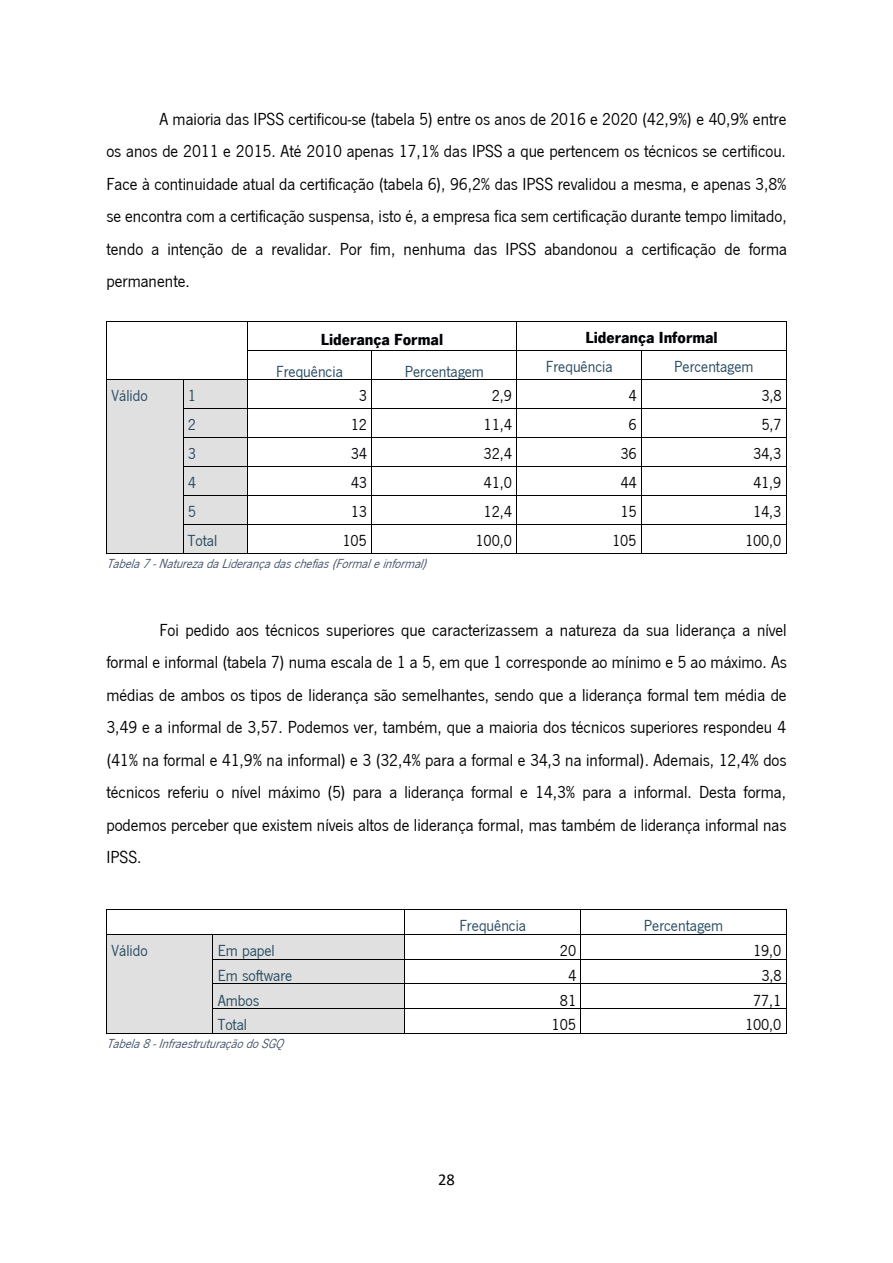
<style>
.page{position:relative;width:893px;height:1263px;background:#fff}
.page>*{position:absolute;margin:0;border:0;box-sizing:border-box;transform-origin:0 0}
.t1{font:18px/32.4px "News Got T";color:#000;text-align:justify}
.t2{font:16.5px "News Got T";color:#264a60}
.t3{font:16.5px "News Got T";letter-spacing:-.005em;color:#010205}
.t4{font:700 16.5px "News Got T";color:#010205}
.t5{font:16.5px "Calibri";color:#000}
.t6{font:italic 13.5px "News Got T";color:#44546a}
</style>
<div class="page">
<hr style="left:107px;top:322px;width:140px;height:1px;background:#000">
<hr style="left:248px;top:322px;width:269px;height:1px;background:#000">
<hr style="left:517px;top:322px;width:269px;height:1px;background:#000">
<hr style="left:248px;top:350px;width:123px;height:1px;background:#000">
<hr style="left:372px;top:350px;width:145px;height:1px;background:#000">
<hr style="left:517px;top:350px;width:124px;height:1px;background:#000">
<hr style="left:642px;top:350px;width:144px;height:1px;background:#000">
<div style="left:107px;top:380px;width:76px;height:173px;background:#e0e0e0"></div>
<div style="left:183px;top:380px;width:64px;height:28px;background:#e0e0e0"></div>
<hr style="left:107px;top:379px;width:76px;height:1px;background:#000">
<hr style="left:183px;top:379px;width:64px;height:1px;background:#000">
<hr style="left:248px;top:379px;width:123px;height:1px;background:#000">
<hr style="left:372px;top:379px;width:145px;height:1px;background:#000">
<hr style="left:517px;top:379px;width:124px;height:1px;background:#000">
<hr style="left:642px;top:379px;width:144px;height:1px;background:#000">
<div style="left:183px;top:409px;width:64px;height:28px;background:#e0e0e0"></div>
<hr style="left:183px;top:408px;width:64px;height:1px;background:#000">
<hr style="left:248px;top:408px;width:123px;height:1px;background:#000">
<hr style="left:372px;top:408px;width:145px;height:1px;background:#000">
<hr style="left:517px;top:408px;width:124px;height:1px;background:#000">
<hr style="left:642px;top:408px;width:144px;height:1px;background:#000">
<div style="left:183px;top:438px;width:64px;height:28px;background:#e0e0e0"></div>
<hr style="left:183px;top:437px;width:64px;height:1px;background:#000">
<hr style="left:248px;top:437px;width:123px;height:1px;background:#000">
<hr style="left:372px;top:437px;width:145px;height:1px;background:#000">
<hr style="left:517px;top:437px;width:124px;height:1px;background:#000">
<hr style="left:642px;top:437px;width:144px;height:1px;background:#000">
<div style="left:183px;top:467px;width:64px;height:28px;background:#e0e0e0"></div>
<hr style="left:183px;top:466px;width:64px;height:1px;background:#000">
<hr style="left:248px;top:466px;width:123px;height:1px;background:#000">
<hr style="left:372px;top:466px;width:145px;height:1px;background:#000">
<hr style="left:517px;top:466px;width:124px;height:1px;background:#000">
<hr style="left:642px;top:466px;width:144px;height:1px;background:#000">
<div style="left:183px;top:496px;width:64px;height:28px;background:#e0e0e0"></div>
<hr style="left:183px;top:495px;width:64px;height:1px;background:#000">
<hr style="left:248px;top:495px;width:123px;height:1px;background:#000">
<hr style="left:372px;top:495px;width:145px;height:1px;background:#000">
<hr style="left:517px;top:495px;width:124px;height:1px;background:#000">
<hr style="left:642px;top:495px;width:144px;height:1px;background:#000">
<div style="left:183px;top:525px;width:64px;height:28px;background:#e0e0e0"></div>
<hr style="left:183px;top:524px;width:64px;height:1px;background:#000">
<hr style="left:248px;top:524px;width:123px;height:1px;background:#000">
<hr style="left:372px;top:524px;width:145px;height:1px;background:#000">
<hr style="left:517px;top:524px;width:124px;height:1px;background:#000">
<hr style="left:642px;top:524px;width:144px;height:1px;background:#000">
<svg style="left:106px;top:322px;width:1px;height:232px"></svg>
<hr style="left:107px;top:553px;width:76px;height:1px;background:#000">
<svg style="left:183px;top:380px;width:1px;height:173px"></svg>
<hr style="left:183px;top:553px;width:64px;height:1px;background:#000">
<svg style="left:247px;top:322px;width:1px;height:232px"></svg>
<hr style="left:248px;top:553px;width:123px;height:1px;background:#000">
<svg style="left:371px;top:350px;width:1px;height:204px"></svg>
<hr style="left:372px;top:553px;width:145px;height:1px;background:#000">
<hr style="left:517px;top:553px;width:124px;height:1px;background:#000">
<svg style="left:641px;top:350px;width:1px;height:204px"></svg>
<hr style="left:642px;top:553px;width:144px;height:1px;background:#000">
<svg style="left:786px;top:322px;width:1px;height:232px"></svg>
<hr style="left:107px;top:909px;width:297px;height:1px;background:#000">
<hr style="left:405px;top:909px;width:176px;height:1px;background:#000">
<hr style="left:581px;top:909px;width:205px;height:1px;background:#000">
<div style="left:107px;top:935px;width:105px;height:98px;background:#e0e0e0"></div>
<div style="left:213px;top:935px;width:191px;height:24px;background:#e0e0e0"></div>
<hr style="left:107px;top:934px;width:106px;height:1px;background:#000">
<hr style="left:213px;top:934px;width:191px;height:1px;background:#000">
<hr style="left:405px;top:934px;width:176px;height:1px;background:#000">
<hr style="left:581px;top:934px;width:205px;height:1px;background:#000">
<div style="left:213px;top:960px;width:191px;height:23px;background:#e0e0e0"></div>
<hr style="left:213px;top:959px;width:191px;height:1px;background:#000">
<hr style="left:405px;top:959px;width:176px;height:1px;background:#000">
<hr style="left:581px;top:959px;width:205px;height:1px;background:#000">
<div style="left:213px;top:984px;width:191px;height:24px;background:#e0e0e0"></div>
<hr style="left:213px;top:983px;width:191px;height:1px;background:#000">
<hr style="left:405px;top:983px;width:176px;height:1px;background:#000">
<hr style="left:581px;top:983px;width:205px;height:1px;background:#000">
<div style="left:213px;top:1009px;width:191px;height:24px;background:#e0e0e0"></div>
<hr style="left:213px;top:1008px;width:191px;height:1px;background:#000">
<hr style="left:405px;top:1008px;width:176px;height:1px;background:#000">
<hr style="left:581px;top:1008px;width:205px;height:1px;background:#000">
<svg style="left:106px;top:909px;width:1px;height:125px"></svg>
<hr style="left:107px;top:1033px;width:106px;height:1px;background:#000">
<hr style="left:213px;top:1033px;width:191px;height:1px;background:#000">
<svg style="left:404px;top:909px;width:1px;height:125px"></svg>
<hr style="left:405px;top:1033px;width:176px;height:1px;background:#000">
<hr style="left:581px;top:1033px;width:205px;height:1px;background:#000">
<svg style="left:786px;top:909px;width:1px;height:125px"></svg>
<p class="t1" style="left:106px;top:101px;width:682px;text-indent:53px">A maioria das IPSS certificou-se (tabela 5) entre os anos de 2016 e 2020 (42,9%) e 40,9% entre os anos de 2011 e 2015. Até 2010 apenas 17,1% das IPSS a que pertencem os técnicos se certificou.<br>Face à continuidade atual da certificação (tabela 6), 96,2% das IPSS revalidou a mesma, e apenas 3,8% se encontra com a certificação suspensa, isto é, a empresa fica sem certificação durante tempo limitado, tendo a intenção de a revalidar. Por fim, nenhuma das IPSS abandonou a certificação de forma permanente.</p>
<p class="t4" style="left:321px;top:329px;width:124px">Liderança Formal</p>
<p class="t4" style="left:585px;top:326px;width:134px">Liderança Informal</p>
<p class="t2" style="left:276px;top:360px;width:68px">Frequência</p>
<p class="t2" style="left:405px;top:360px;width:81px">Percentagem</p>
<p class="t2" style="left:546px;top:356px;width:68px">Frequência</p>
<p class="t2" style="left:674px;top:356px;width:81px">Percentagem</p>
<p class="t2" style="left:112px;top:385px;width:38px">Válido</p>
<p class="t2" style="left:188px;top:385px;width:10px">1</p>
<p class="t3" style="left:359px;top:385px;width:10px">3</p>
<p class="t3" style="left:492px;top:385px;width:22px">2,9</p>
<p class="t3" style="left:628px;top:385px;width:10px">4</p>
<p class="t3" style="left:761px;top:385px;width:22px">3,8</p>
<p class="t2" style="left:188px;top:414px;width:10px">2</p>
<p class="t3" style="left:351px;top:414px;width:18px">12</p>
<p class="t3" style="left:484px;top:414px;width:30px">11,4</p>
<p class="t3" style="left:628px;top:414px;width:10px">6</p>
<p class="t3" style="left:761px;top:414px;width:22px">5,7</p>
<p class="t2" style="left:188px;top:443px;width:10px">3</p>
<p class="t3" style="left:351px;top:443px;width:18px">34</p>
<p class="t3" style="left:484px;top:443px;width:30px">32,4</p>
<p class="t3" style="left:620px;top:443px;width:18px">36</p>
<p class="t3" style="left:753px;top:443px;width:30px">34,3</p>
<p class="t2" style="left:188px;top:472px;width:10px">4</p>
<p class="t3" style="left:351px;top:472px;width:18px">43</p>
<p class="t3" style="left:484px;top:472px;width:30px">41,0</p>
<p class="t3" style="left:620px;top:472px;width:18px">44</p>
<p class="t3" style="left:753px;top:472px;width:30px">41,9</p>
<p class="t2" style="left:188px;top:501px;width:10px">5</p>
<p class="t3" style="left:351px;top:501px;width:18px">13</p>
<p class="t3" style="left:484px;top:501px;width:30px">12,4</p>
<p class="t3" style="left:620px;top:501px;width:18px">15</p>
<p class="t3" style="left:753px;top:501px;width:30px">14,3</p>
<p class="t2" style="left:188px;top:530px;width:31px">Total</p>
<p class="t3" style="left:342px;top:530px;width:26px">105</p>
<p class="t3" style="left:475px;top:530px;width:38px">100,0</p>
<p class="t3" style="left:612px;top:530px;width:26px">105</p>
<p class="t3" style="left:745px;top:530px;width:38px">100,0</p>
<p class="t6" style="left:106px;top:554px;width:326px">Tabela7 - NaturezadaLiderança daschefias (Formal einformal)</p>
<p class="t1" style="left:106px;top:612px;width:682px;text-indent:53px">Foi pedido aos técnicos superiores que caracterizassem a natureza da sua liderança a nível formal e informal (tabela 7) numa escala de 1 a 5, em que 1 corresponde ao mínimo e 5 ao máximo. As médias de ambos os tipos de liderança são semelhantes, sendo que a liderança formal tem média de 3,49 e a informal de 3,57. Podemos ver, também, que a maioria dos técnicos superiores respondeu 4 (41% na formal e 41,9% na informal) e 3 (32,4% para a formal e 34,3 na informal). Ademais, 12,4% dos técnicos referiu o nível máximo (5) para a liderança formal e 14,3% para a informal. Desta forma, podemos perceber que existem níveis altos de liderança formal, mas também de liderança informal nas IPSS.</p>
<p class="t2" style="left:459px;top:915px;width:68px">Frequência</p>
<p class="t2" style="left:644px;top:915px;width:81px">Percentagem</p>
<p class="t2" style="left:112px;top:939px;width:38px">Válido</p>
<p class="t2" style="left:218px;top:939px;width:58px">Em papel</p>
<p class="t3" style="left:560px;top:939px;width:18px">20</p>
<p class="t3" style="left:753px;top:939px;width:30px">19,0</p>
<p class="t2" style="left:218px;top:964px;width:76px">Em software</p>
<p class="t3" style="left:568px;top:964px;width:10px">4</p>
<p class="t3" style="left:761px;top:964px;width:22px">3,8</p>
<p class="t2" style="left:218px;top:989px;width:43px">Ambos</p>
<p class="t3" style="left:560px;top:989px;width:18px">81</p>
<p class="t3" style="left:753px;top:989px;width:30px">77,1</p>
<p class="t2" style="left:218px;top:1014px;width:31px">Total</p>
<p class="t3" style="left:552px;top:1014px;width:26px">105</p>
<p class="t3" style="left:745px;top:1014px;width:38px">100,0</p>
<p class="t6" style="left:106px;top:1034px;width:183px">Tabela8 - InfraestruturaçãodoSGQ</p>
<p class="t5" style="left:438px;top:1173px;width:18px">28</p>
</div>
